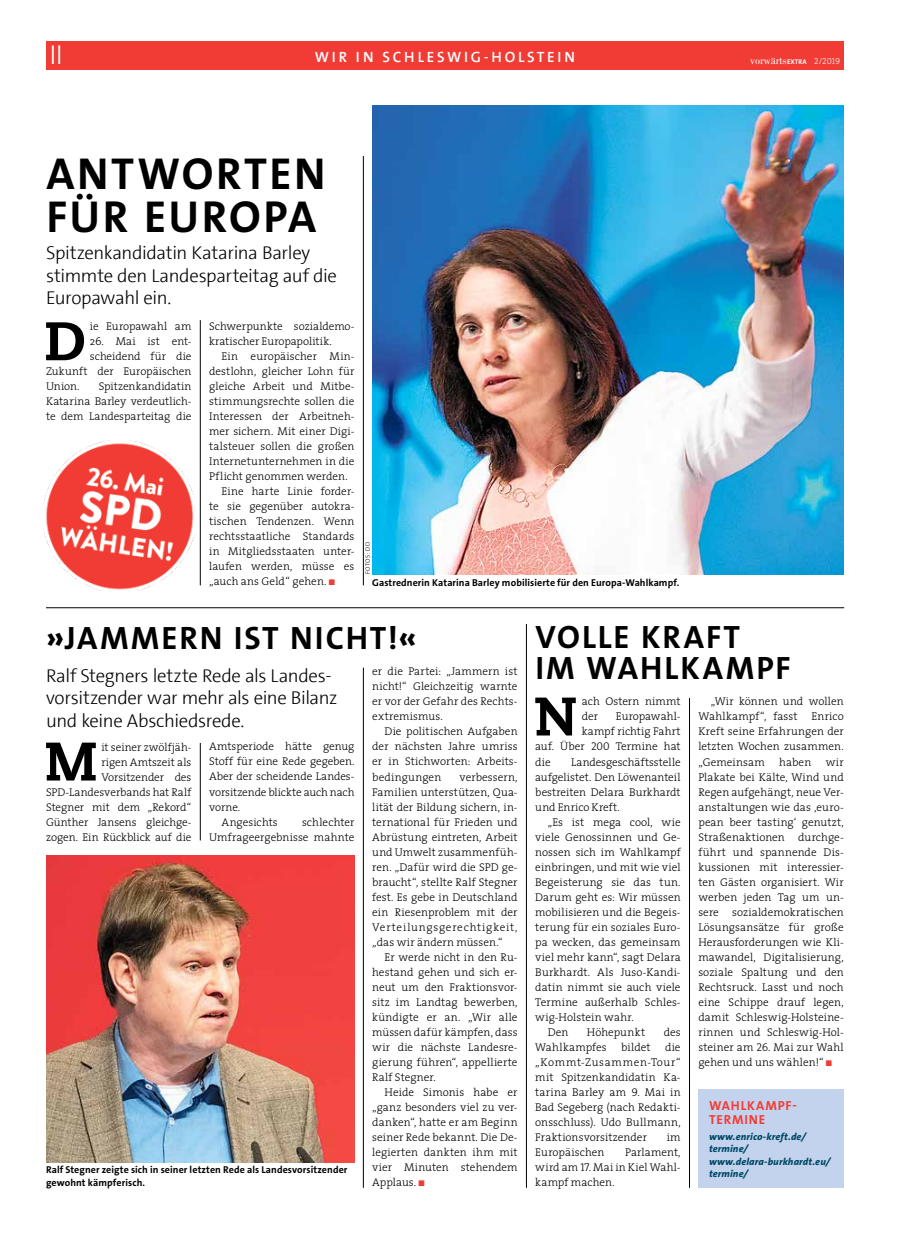
<style>
.page{position:relative;width:904px;height:1241px;background:#fff}
.page>*{position:absolute;margin:0;border:0;box-sizing:border-box;transform-origin:0 0}
.t1{font:800 54.12px "Caecilia LT Std";color:#000}
.t2{font:700 45px/42.5px "SPD The Sans";letter-spacing:.055em;color:#000}
.t3{font:700 32.5px/31.2px "SPD The Sans";letter-spacing:.06em;color:#000}
.t4{font:300 27.5px "The Sans";color:#fff}
.t5{font:300 18.75px/22.5px "SPD The Sans";letter-spacing:-.02em;color:#000}
.t6{font:700 15px "SPD2002 The Sans";letter-spacing:.185em;color:#fff}
.t7{font:700 13.12px/13.8px "SPD The Sans";letter-spacing:.06em;color:#f13c36}
.t8{font:300 11.25px/15px "The Serif";letter-spacing:.005em;color:#000;text-align:justify}
.t9{font:11.25px "Bodoni";color:#fff}
.t10{font:700 10px/12.5px "SPD The Sans";letter-spacing:.005em;color:#000}
.t11{font:italic 800 10px/12.5px "SPD The Sans";letter-spacing:.015em;color:#004b67}
.t12{font:300 6.25px "The Sans";letter-spacing:.075em;color:#000}
.s1{font-family:"The Sans";font-weight:700;font-size:6.75px}
.s2{font-family:"The Serif Light Caps";font-size:8.75px}
.s3{color:#f13c36}
.s4{font-weight:800}
.s5{font-family:"The Serif Light Caps";font-weight:400}
</style>
<div class="page">
<div style="left:46px;top:41px;width:797px;height:28px;background:#f13c36"></div>
<hr style="left:46px;top:607px;width:798px;height:1px;background:#000">
<img style="left:372px;top:105px;width:471px;height:469px">
<hr style="left:200px;top:320px;width:1px;height:265px;background:#000">
<hr style="left:200px;top:742px;width:1px;height:98px;background:#000">
<hr style="left:363px;top:667px;width:1px;height:520px;background:#000">
<hr style="left:689px;top:697px;width:1px;height:490px;background:#000">
<hr style="left:526px;top:624px;width:1px;height:563px;background:#000">
<hr style="left:363px;top:156px;width:1px;height:429px;background:#000">
<img style="left:46px;top:855px;width:308px;height:307px">
<div style="left:698px;top:1089px;width:145px;height:98px;background:#c4d3ed"></div>
<img style="left:43px;top:440px;width:152px;height:150px">
<h3 class="t4" style="left:50px;top:37px;width:15px">II</h3>
<h3 class="t6" style="left:315px;top:49px;width:262px">WIR IN SCHLESWIG-HOLSTEIN</h3>
<p class="t9" style="left:750px;top:54px;width:91px">vorwärts<span class="s1">EXTRA</span> <span class="s2">2/2019</span></p>
<h2 class="t2" style="left:46px;top:153px;width:281px">ANTWORTEN<br>FÜR EUROPA</h2>
<h3 class="t5" style="left:46px;top:242px;width:292px">Spitzenkandidatin Katarina Barley stimmte den Landesparteitag auf die<br>Europawahl ein.</h3>
<h1 class="t1" style="left:45px;top:307px;width:43px">D</h1>
<p class="t8" style="left:90px;top:319px;width:103px">ie Europawahl am</p>
<p class="t8" style="left:209px;top:319px;width:147px">Schwerpunkte sozialdemo&shy;kratischer Europapolitik.</p>
<p class="t8" style="left:221px;top:349px;width:134px">Ein europäischer Min-</p>
<p class="t8" style="left:209px;top:364px;width:147px">destlohn, gleicher Lohn für</p>
<p class="t8" style="left:209px;top:379px;width:147px">gleiche Arbeit und Mitbe-</p>
<p class="t8" style="left:209px;top:394px;width:147px">stimmungsrechte sollen die</p>
<p class="t8" style="left:209px;top:409px;width:147px">Interessen der Arbeitneh-</p>
<p class="t8" style="left:209px;top:424px;width:147px">mer sichern. Mit einer Digi-</p>
<p class="t8" style="left:209px;top:439px;width:147px">talsteuer sollen die großen</p>
<p class="t8" style="left:209px;top:454px;width:147px">Internetunternehmen in die</p>
<p class="t8" style="left:209px;top:469px;width:140px">Pflicht genommen werden.</p>
<p class="t8" style="left:221px;top:484px;width:134px">Eine harte Linie forder-</p>
<p class="t8" style="left:209px;top:499px;width:147px">te sie gegenüber autokra-</p>
<p class="t8" style="left:209px;top:514px;width:147px">tischen Tendenzen. Wenn</p>
<p class="t8" style="left:209px;top:529px;width:147px">rechtsstaatliche Standards</p>
<p class="t8" style="left:209px;top:544px;width:147px">in Mitgliedsstaaten unter-</p>
<p class="t8" style="left:209px;top:559px;width:147px">laufen werden, müsse es</p>
<p class="t8" style="left:209px;top:574px;width:127px">„auch ans Geld“ gehen. <span class="s3">■</span></p>
<h3 class="t3" style="left:46px;top:623px;width:372px"><span class="s4">»</span>JAMMERN IST NICHT!<span class="s4">«</span></h3>
<p class="t8" style="left:90px;top:334px;width:103px">26. Mai ist ent-</p>
<p class="t8" style="left:90px;top:349px;width:103px">scheidend für die</p>
<p class="t8" style="left:46px;top:364px;width:147px">Zukunft der Europäischen</p>
<p class="t8" style="left:46px;top:379px;width:35px">Union.</p>
<p class="t8" style="left:46px;top:379px;width:147px;text-indent:53px">Spitzenkandidatin Katarina Barley verdeutlich&shy;te dem Landesparteitag die</p>
<p class="t12" style="left:364px;top:574px;width:34px;rotate:-90deg">FOTOS: DD</p>
<p class="t10" style="left:372px;top:576px;width:308px">Gastrednerin Katarina Barley mobilisierte für den Europa-Wahlkampf.</p>
<h3 class="t3" style="left:535px;top:621px;width:256px">VOLLE KRAFT<br>IM WAHLKAMPF</h3>
<h1 class="t1" style="left:534px;top:682px;width:45px">N</h1>
<p class="t8" style="left:582px;top:694px;width:100px">ach Ostern nimmt der</p>
<p class="t8" style="left:372px;top:664px;width:147px">er die Partei: „Jammern ist nicht!“ Gleichzeitig warnte er vor der Gefahr des Rechts&shy;extremismus.</p>
<p class="t8" style="left:372px;top:724px;width:147px;text-indent:12px">Die politischen Aufgaben der nächsten Jahre umriss er in Stichworten: Arbeits&shy;bedingungen</p>
<h3 class="t5" style="left:46px;top:664px;width:293px">Ralf Stegners letzte Rede als Landes&shy;vorsitzender war mehr als eine Bilanz und keine Abschiedsrede.</h3>
<p class="t8" style="left:698px;top:694px;width:147px;text-indent:12px">„Wir können und wollen Wahlkampf“, fasst Enrico Kreft seine Erfahrungen der letzten Wochen zusammen. „Gemeinsam</p>
<p class="t8" style="left:616px;top:709px;width:66px">Europawahl-</p>
<p class="t8" style="left:582px;top:724px;width:100px">kampf richtig Fahrt</p>
<p class="t8" style="left:535px;top:739px;width:147px">auf. Über <span class="s5">200</span> Termine hat</p>
<p class="t8" style="left:535px;top:754px;width:17px">die</p>
<p class="t8" style="left:46px;top:739px;width:147px;text-align:right">it seiner zwölfjäh-<br>rigen Amtszeit als<br>Vorsitzender des<br>SPD-Landesverbands hat Ralf<br>Stegner mit dem „Rekord“<br>Günther Jansens gleichge&shy;zogen. Ein Rückblick auf die</p>
<p class="t8" style="left:209px;top:739px;width:147px">Amtsperiode hätte genug</p>
<h1 class="t1" style="left:45px;top:727px;width:54px">M</h1>
<p class="t8" style="left:209px;top:754px;width:147px">Stoff für eine Rede gegeben.</p>
<p class="t8" style="left:209px;top:769px;width:147px">Aber der scheidende Landes-</p>
<p class="t8" style="left:209px;top:784px;width:147px">vorsitzende blickte auch nach</p>
<p class="t8" style="left:209px;top:799px;width:33px">vorne.</p>
<p class="t8" style="left:221px;top:814px;width:58px">Angesichts</p>
<p class="t8" style="left:535px;top:754px;width:147px;text-indent:36px">Landesgeschäftsstelle aufgelistet. Den Löwenanteil bestreiten Delara Burkhardt und Enrico Kreft.</p>
<p class="t8" style="left:547px;top:814px;width:134px">„Es ist mega cool, wie</p>
<p class="t8" style="left:535px;top:829px;width:147px">viele Genossinnen und Ge-</p>
<p class="t8" style="left:535px;top:844px;width:147px">nossen sich im Wahlkampf</p>
<p class="t8" style="left:535px;top:859px;width:147px">einbringen, und mit wie viel</p>
<p class="t8" style="left:535px;top:874px;width:147px">Begeisterung sie das tun.</p>
<p class="t8" style="left:535px;top:889px;width:147px">Darum geht es: Wir müssen</p>
<p class="t8" style="left:535px;top:904px;width:147px">mobilisieren und die Begeis-</p>
<p class="t8" style="left:535px;top:919px;width:147px">terung für ein soziales Euro-</p>
<p class="t8" style="left:535px;top:934px;width:147px">pa wecken, das gemeinsam</p>
<p class="t8" style="left:535px;top:949px;width:147px">viel mehr kann“, sagt Delara</p>
<p class="t8" style="left:535px;top:964px;width:147px">Burkhardt. Als Juso-Kandi-</p>
<p class="t8" style="left:535px;top:979px;width:147px">datin nimmt sie auch viele</p>
<p class="t8" style="left:535px;top:994px;width:147px">Termine außerhalb Schles-</p>
<p class="t8" style="left:535px;top:1009px;width:100px">wig-Holstein wahr.</p>
<p class="t8" style="left:547px;top:1024px;width:22px">Den</p>
<p class="t8" style="left:587px;top:1024px;width:60px">Höhepunkt</p>
<p class="t8" style="left:663px;top:1024px;width:18px">des</p>
<p class="t8" style="left:535px;top:1039px;width:73px">Wahlkampfes</p>
<p class="t8" style="left:621px;top:1039px;width:31px">bildet</p>
<p class="t8" style="left:779px;top:754px;width:34px">haben</p>
<p class="t8" style="left:698px;top:754px;width:147px;text-indent:127px">wir Plakate bei Kälte, Wind und Regen aufgehängt, neue Ver&shy;anstaltungen wie das ‚euro&shy;pean beer tasting‘ genutzt, Straßenaktionen durchge&shy;führt und spannende Dis&shy;kussionen mit interessier&shy;ten Gästen organisiert. Wir werben jeden Tag um un&shy;sere sozialdemokratischen Lösungsansätze für große Herausforderungen wie Kli&shy;mawandel, Digitalisierung, soziale Spaltung und den Rechtsruck. Lasst und noch eine Schippe drauf legen, damit Schleswig-Holsteine&shy;rinnen und Schleswig-Hol&shy;steiner am <span class="s5">26</span>. Mai zur Wahl gehen und uns wählen!“ <span class="s3">■</span></p>
<p class="t8" style="left:372px;top:769px;width:147px;text-indent:87px">verbessern, Familien unterstützen, Qua&shy;lität der Bildung sichern, in&shy;ternational für Frieden und Abrüstung eintreten, Arbeit und Umwelt zusammenfüh&shy;ren. „Dafür wird die SPD ge&shy;braucht“, stellte Ralf Stegner fest. Es gebe in Deutschland ein Riesenproblem mit der Verteilungsgerechtigkeit, „das wir ändern müssen.“</p>
<p class="t8" style="left:372px;top:949px;width:147px;text-indent:12px">Er werde nicht in den Ru&shy;hestand gehen und sich er&shy;neut um den Fraktionsvor&shy;sitz im Landtag bewerben, kündigte er an. „Wir alle müssen dafür kämpfen, dass wir die nächste Landesre&shy;gierung führen“, appellierte Ralf Stegner.</p>
<p class="t8" style="left:372px;top:1084px;width:147px;text-indent:12px">Heide Simonis habe er „ganz besonders viel zu ver&shy;danken“, hatte er am Beginn seiner Rede bekannt. Die De&shy;legierten dankten ihm mit vier Minuten stehendem Applaus. <span class="s3">■</span></p>
<p class="t8" style="left:209px;top:814px;width:147px;text-align:right">schlechter<br>Umfrageergebnisse mahnte</p>
<p class="t8" style="left:535px;top:1039px;width:147px;text-indent:130px">die „Kommt-Zusammen-Tour“ mit Spitzenkandidatin Ka&shy;tarina Barley am <span class="s5">9</span>. Mai in Bad Segeberg (nach Redakti&shy;onsschluss). Udo Bullmann, Fraktionsvorsitzender</p>
<p class="t7" style="left:709px;top:1098px;width:89px">WAHLKAMPF-<br>TERMINE</p>
<p class="t11" style="left:709px;top:1129px;width:123px">www.enrico-kreft.de/ termine/ www.delara-burkhardt.eu/ termine/</p>
<p class="t8" style="left:666px;top:1129px;width:15px">im</p>
<p class="t8" style="left:535px;top:1144px;width:147px;text-indent:90px">Parlament, wird am <span class="s5">17</span>. Mai in Kiel Wahl&shy;kampf machen.</p>
<p class="t8" style="left:535px;top:1144px;width:71px">Europäischen</p>
<p class="t10" style="left:46px;top:1163px;width:303px">Ralf Stegner zeigte sich in seiner letzten Rede als Landesvorsitzender gewohnt kämpferisch.</p>
</div>
